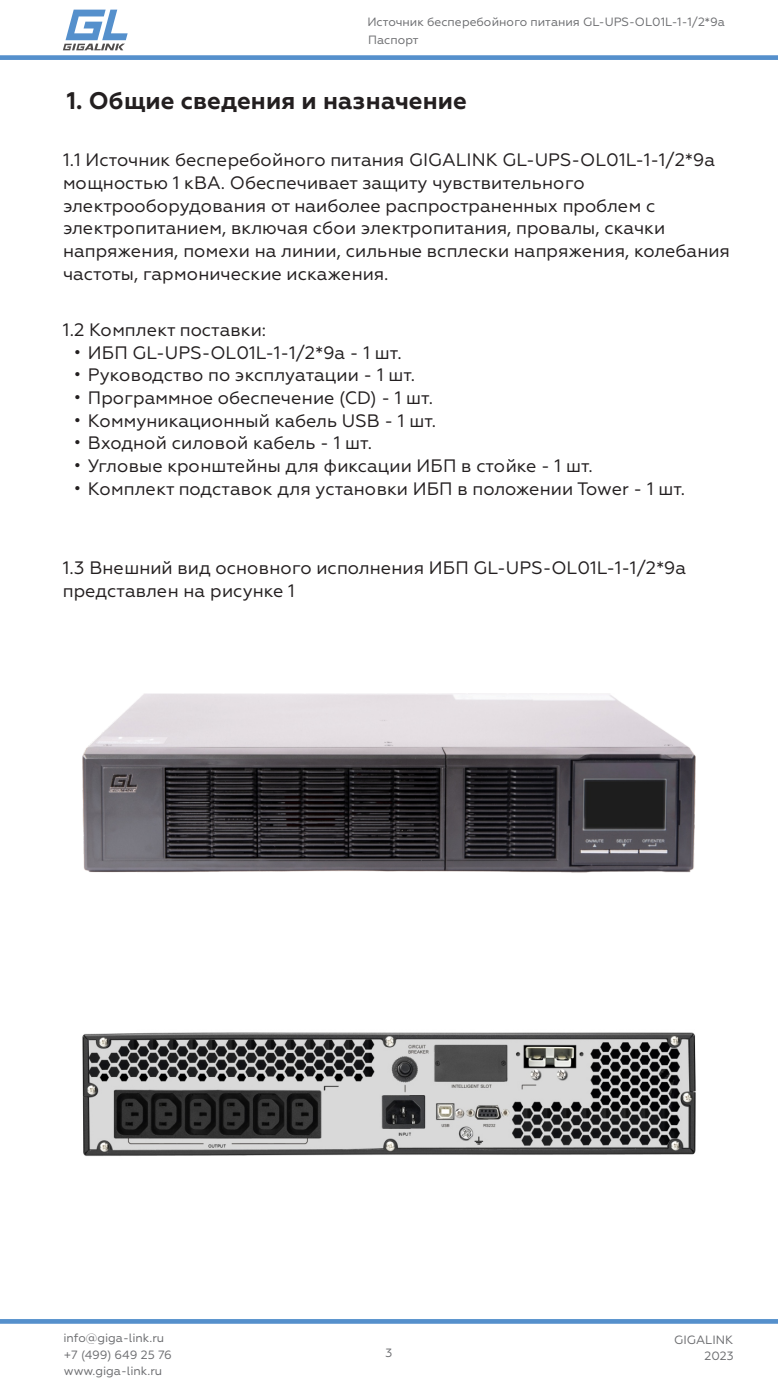
<style>
.page{position:relative;width:778px;height:1383px;background:#fff}
.page>*{position:absolute;margin:0;border:0;box-sizing:border-box;transform-origin:0 0}
.t1{font:700 24px "Geometria";color:#231f20}
.t2{font:18px/22.6px "Geometria";color:#231f20}
.t3{font:12px/16.2px "Geometria";color:#6c6d70;text-align:right}
</style>
<div class="page">
<img style="left:82px;top:1032px;width:614px;height:124px">
<img style="left:82px;top:693px;width:614px;height:180px">
<svg style="left:0;top:1319px;width:778px;height:4px"></svg>
<svg style="left:0;top:10px;width:778px;height:50px"></svg>
<p class="t3" style="left:367px;top:15px;width:359px">Источник бесперебойного питания GL-UPS-OL01L-1-1/2*9a</p>
<p class="t3" style="left:368px;top:32px;width:52px">Паспорт</p>
<h1 class="t1" style="left:67px;top:86px;width:401px">1. Общие сведения и назначение</h1>
<p class="t2" style="left:63px;top:150px;width:668px">1.1 Источник бесперебойного питания GIGALINK GL-UPS-OL01L-1-1/2*9a мощностью 1 кВА. Обеспечивает защиту чувствительного электрооборудования от наиболее распространенных проблем с электропитанием, включая сбои электропитания, провалы, скачки напряжения, помехи на линии, сильные всплески напряжения, колебания частоты, гармонические искажения.</p>
<p class="t2" style="left:63px;top:320px;width:205px">1.2 Комплект поставки:</p>
<p class="t2" style="left:74px;top:342px;width:329px">• ИБП GL-UPS-OL01L-1-1/2*9a - 1 шт.</p>
<p class="t2" style="left:74px;top:365px;width:343px">• Руководство по эксплуатации - 1 шт.</p>
<p class="t2" style="left:74px;top:388px;width:361px">• Программное обеспечение (CD) - 1 шт.</p>
<p class="t2" style="left:74px;top:410px;width:364px">• Коммуникационный кабель USB - 1 шт.</p>
<p class="t2" style="left:74px;top:433px;width:300px">• Входной силовой кабель - 1 шт.</p>
<p class="t2" style="left:74px;top:456px;width:520px">• Угловые кронштейны для фиксации ИБП в стойке - 1 шт.</p>
<p class="t2" style="left:74px;top:478px;width:613px">• Комплект подставок для установки ИБП в положении Tower - 1 шт.</p>
<p class="t2" style="left:63px;top:558px;width:625px">1.3 Внешний вид основного исполнения ИБП GL-UPS-OL01L-1-1/2*9a представлен на рисунке 1</p>
<p class="t3" style="left:63px;top:1330px;width:102px">info@giga-link.ru</p>
<p class="t3" style="left:64px;top:1347px;width:110px">+7 (499) 649 25 76</p>
<p class="t3" style="left:64px;top:1363px;width:100px">www.giga-link.ru</p>
<p class="t3" style="left:385px;top:1345px;width:8px">3</p>
<p class="t3" style="left:674px;top:1332px;width:61px">GIGALINK<br>2023</p>
</div>
